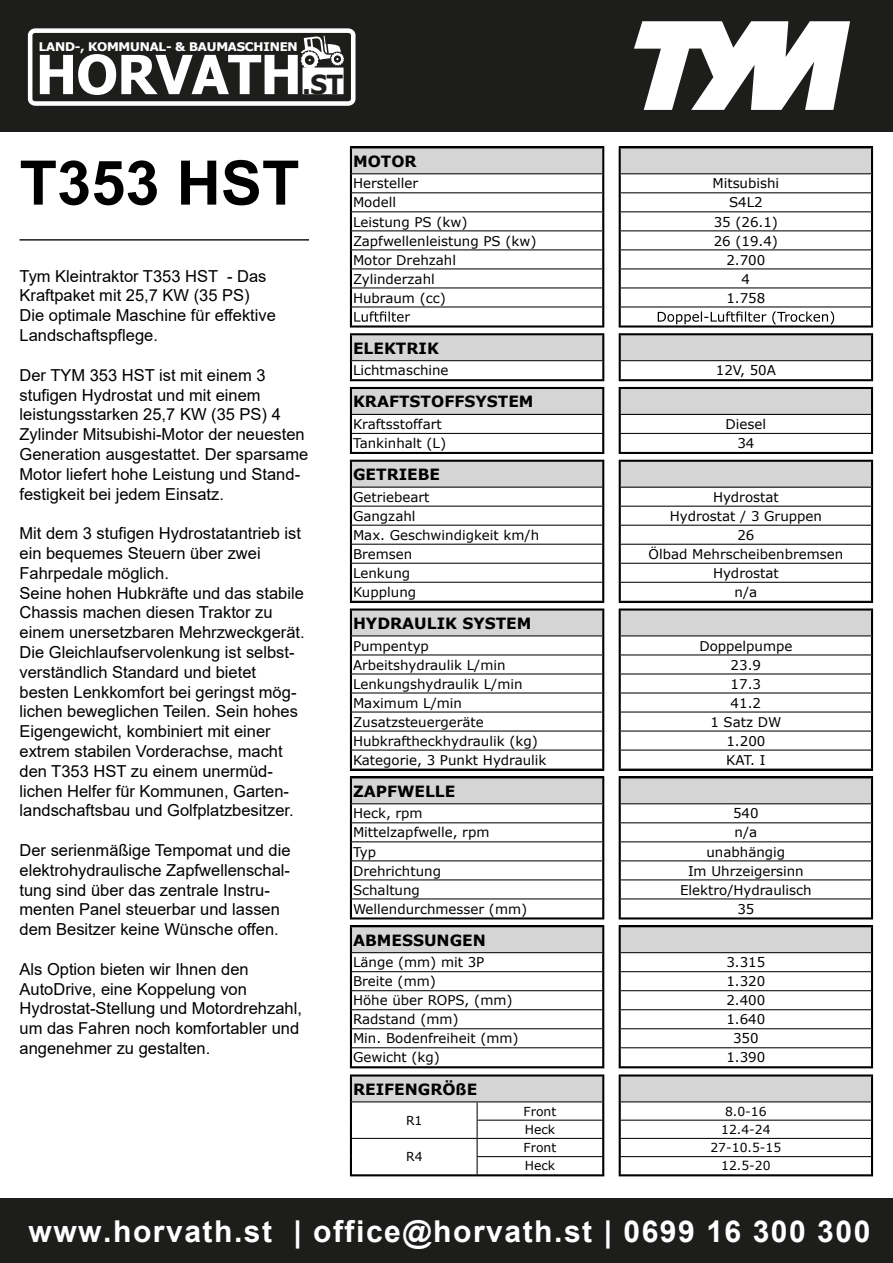
<style>
.page{position:relative;width:893px;height:1263px;background:#fff}
.page>*{position:absolute;margin:0;border:0;box-sizing:border-box;transform-origin:0 0}
.t1{font:700 61.5px "Arial";color:#000}
.t2{font:700 54px "Tahoma";letter-spacing:-.01em;color:#fff}
.t3{font:700 30.15px "Arial";letter-spacing:.05em;color:#fff}
.t4{font:16.5px/19.8px "Arial";color:#000}
.t5{font:700 15.45px "Verdana";color:#000}
.t6{font:13.35px/19px "Verdana";color:#000}
.t7{font:12.3px/18.3px "Verdana";color:#000}
.t8{font:700 11.85px "Tahoma";letter-spacing:-.01em;color:#fff;scale:1.11 1}
.s1{font-size:26.25px;color:#1d1d1b}
</style>
<div class="page">
<div style="left:0;top:0;width:893px;height:132px;background:#1d1d1b"></div>
<svg style="left:634px;top:21px;width:216px;height:89px"></svg>
<div style="left:0;top:1199px;width:893px;height:64px;background:#1d1d1b"></div>
<svg style="left:28px;top:28px;width:327px;height:78px"></svg>
<hr style="left:20px;top:239px;width:289px;height:2px;background:#1d1d1b">
<svg style="left:352px;top:148px;width:250px;height:178px"></svg>
<div style="left:350px;top:146px;width:254px;height:182px;border:1px solid #000"></div>
<div style="left:351px;top:335px;width:252px;height:26px;background:#d5d5d5"></div>
<hr style="left:351px;top:360px;width:252px;height:1px;background:#000">
<div style="left:350px;top:333px;width:254px;height:48px;border:1px solid #000"></div>
<svg style="left:352px;top:389px;width:250px;height:63px"></svg>
<div style="left:350px;top:387px;width:254px;height:67px;border:1px solid #000"></div>
<svg style="left:352px;top:462px;width:250px;height:139px"></svg>
<div style="left:350px;top:460px;width:254px;height:143px;border:1px solid #000"></div>
<svg style="left:352px;top:610px;width:250px;height:141px"></svg>
<hr style="left:351px;top:768px;width:252px;height:2px;background:#000">
<div style="left:350px;top:608px;width:254px;height:163px;border:1px solid #000"></div>
<svg style="left:352px;top:778px;width:250px;height:122px"></svg>
<div style="left:350px;top:776px;width:254px;height:143px;border:1px solid #000"></div>
<svg style="left:352px;top:927px;width:250px;height:122px"></svg>
<div style="left:350px;top:925px;width:254px;height:143px;border:1px solid #000"></div>
<svg style="left:352px;top:1076px;width:250px;height:98px"></svg>
<div style="left:350px;top:1074px;width:254px;height:102px;border:1px solid #000"></div>
<svg style="left:621px;top:148px;width:250px;height:178px"></svg>
<div style="left:619px;top:146px;width:254px;height:182px;border:1px solid #000"></div>
<div style="left:620px;top:335px;width:251px;height:26px;background:#d5d5d5"></div>
<hr style="left:620px;top:360px;width:252px;height:1px;background:#000">
<div style="left:619px;top:333px;width:254px;height:48px;border:1px solid #000"></div>
<svg style="left:621px;top:389px;width:250px;height:63px"></svg>
<div style="left:619px;top:387px;width:254px;height:67px;border:1px solid #000"></div>
<svg style="left:621px;top:462px;width:250px;height:139px"></svg>
<div style="left:619px;top:460px;width:254px;height:143px;border:1px solid #000"></div>
<svg style="left:621px;top:610px;width:250px;height:141px"></svg>
<hr style="left:620px;top:768px;width:252px;height:2px;background:#000">
<div style="left:619px;top:608px;width:254px;height:163px;border:1px solid #000"></div>
<svg style="left:621px;top:778px;width:250px;height:122px"></svg>
<div style="left:619px;top:776px;width:254px;height:143px;border:1px solid #000"></div>
<svg style="left:621px;top:927px;width:250px;height:122px"></svg>
<div style="left:619px;top:925px;width:254px;height:143px;border:1px solid #000"></div>
<svg style="left:621px;top:1076px;width:250px;height:82px"></svg>
<div style="left:619px;top:1074px;width:254px;height:102px;border:1px solid #000"></div>
<p class="t8" style="left:39px;top:39px;width:235px">LAND-, KOMMUNAL- &amp; BAUMASCHINEN</p>
<h2 class="t2" style="left:36px;top:37px;width:308px">HORVATH<span class="s1">.ST</span></h2>
<h1 class="t1" style="left:20px;top:140px;width:281px">T353 HST</h1>
<p class="t5" style="left:353px;top:150px;width:65px">MOTOR</p>
<p class="t6" style="left:353px;top:174px;width:185px">Hersteller<br>Modell<br>Leistung PS (kw)<br>Zapfwellenleistung PS (kw)<br>Motor Drehzahl<br>Zylinderzahl<br>Hubraum (cc)</p>
<p class="t5" style="left:353px;top:337px;width:87px">ELEKTRIK</p>
<p class="t6" style="left:353px;top:361px;width:97px">Lichtmaschine</p>
<p class="t5" style="left:353px;top:391px;width:182px">KRAFTSTOFFSYSTEM</p>
<p class="t6" style="left:353px;top:414px;width:95px">Kraftsstoffart<br>Tankinhalt (L)</p>
<p class="t5" style="left:353px;top:463px;width:89px">GETRIEBE</p>
<p class="t6" style="left:353px;top:487px;width:188px">Getriebeart<br>Gangzahl<br>Max. Geschwindigkeit km/h<br>Bremsen<br>Lenkung<br>Kupplung</p>
<p class="t5" style="left:353px;top:612px;width:180px">HYDRAULIK SYSTEM</p>
<p class="t6" style="left:353px;top:636px;width:195px">Pumpentyp<br>Arbeitshydraulik L/min<br>Lenkungshydraulik L/min<br>Maximum L/min<br>Zusatzsteuergeräte<br>Hubkraftheckhydraulik (kg)<br>Kategorie, 3 Punkt Hydraulik</p>
<p class="t5" style="left:353px;top:780px;width:104px">ZAPFWELLE</p>
<p class="t6" style="left:353px;top:804px;width:176px">Heck, rpm<br>Mittelzapfwelle, rpm<br>Typ<br>Drehrichtung<br>Schaltung<br>Wellendurchmesser (mm)</p>
<p class="t5" style="left:353px;top:929px;width:134px">ABMESSUNGEN</p>
<p class="t6" style="left:353px;top:953px;width:167px">Länge (mm) mit 3P<br>Breite (mm)<br>Höhe über ROPS, (mm)<br>Radstand (mm)<br>Min. Bodenfreiheit (mm)<br>Gewicht (kg)</p>
<p class="t5" style="left:353px;top:1078px;width:126px">REIFENGRÖßE</p>
<p class="t7" style="left:406px;top:1111px;width:18px">R1</p>
<p class="t7" style="left:524px;top:1102px;width:34px">Front<br>Heck</p>
<p class="t7" style="left:406px;top:1147px;width:18px">R4</p>
<p class="t7" style="left:524px;top:1138px;width:34px">Front<br>Heck</p>
<p class="t4" style="left:20px;top:266px;width:258px">Tym Kleintraktor T353 HST - Das<br>Kraftpaket mit 25,7 KW (35 PS)<br>Die optimale Maschine für effektive<br>Landschaftspflege.</p>
<p class="t4" style="left:20px;top:365px;width:290px">Der TYM 353 HST ist mit einem 3 stufigen Hydrostat und mit einem leistungsstarken 25,7 KW (35 PS) 4<br>Zylinder Mitsubishi-Motor der neuesten Generation ausgestattet. Der sparsame Motor liefert hohe Leistung und Stand&shy;festigkeit bei jedem Einsatz.</p>
<p class="t4" style="left:20px;top:523px;width:287px">Mit dem 3 stufigen Hydrostatantrieb ist ein bequemes Steuern über zwei Fahrpedale möglich.<br>Seine hohen Hubkräfte und das stabile Chassis machen diesen Traktor zu einem unersetzbaren Mehrzweckgerät.<br>Die Gleichlaufservolenkung ist selbst&shy;verständlich Standard und bietet besten Lenkkomfort bei geringst mög&shy;lichen beweglichen Teilen. Sein hohes Eigengewicht, kombiniert mit einer extrem stabilen Vorderachse, macht den T353 HST zu einem unermüd&shy;lichen Helfer für Kommunen, Garten&shy;landschaftsbau und Golfplatzbesitzer.</p>
<p class="t4" style="left:20px;top:840px;width:273px">Der serienmäßige Tempomat und die elektrohydraulische Zapfwellenschal&shy;tung sind über das zentrale Instru&shy;menten Panel steuerbar und lassen dem Besitzer keine Wünsche offen.</p>
<p class="t4" style="left:20px;top:959px;width:284px">Als Option bieten wir Ihnen den<br>AutoDrive, eine Koppelung von<br>Hydrostat-Stellung und Motordrehzahl, um das Fahren noch komfortabler und angenehmer zu gestalten.</p>
<p class="t6" style="left:712px;top:174px;width:68px;text-align:center">Mitsubishi<br>S4L2<br>35 (26.1)<br>26 (19.4)<br>2.700<br>4<br>1.758</p>
<p class="t6" style="left:716px;top:361px;width:62px">12V, 50A</p>
<p class="t6" style="left:725px;top:414px;width:42px;text-align:center">Diesel<br>34</p>
<p class="t6" style="left:648px;top:487px;width:196px;text-align:center">Hydrostat<br>Hydrostat / 3 Gruppen<br>26<br>Ölbad Mehrscheibenbremsen<br>Hydrostat<br>n/a</p>
<p class="t6" style="left:699px;top:636px;width:95px;text-align:center">Doppelpumpe<br>23.9<br>17.3<br>41.2<br>1 Satz DW<br>1.200<br>KAT. I</p>
<p class="t6" style="left:680px;top:804px;width:133px;text-align:center">540<br>n/a<br>unabhängig<br>Im Uhrzeigersinn<br>Elektro/Hydraulisch<br>35</p>
<p class="t6" style="left:726px;top:953px;width:40px;text-align:center">3.315<br>1.320<br>2.400<br>1.640<br>350<br>1.390</p>
<p class="t7" style="left:710px;top:1102px;width:72px;text-align:center">8.0-16<br>12.4-24<br>27-10.5-15<br>12.5-20</p>
<h3 class="t3" style="left:28px;top:1210px;width:843px">www.horvath.st | office@horvath.st | 0699 16 300 300</h3>
</div>
